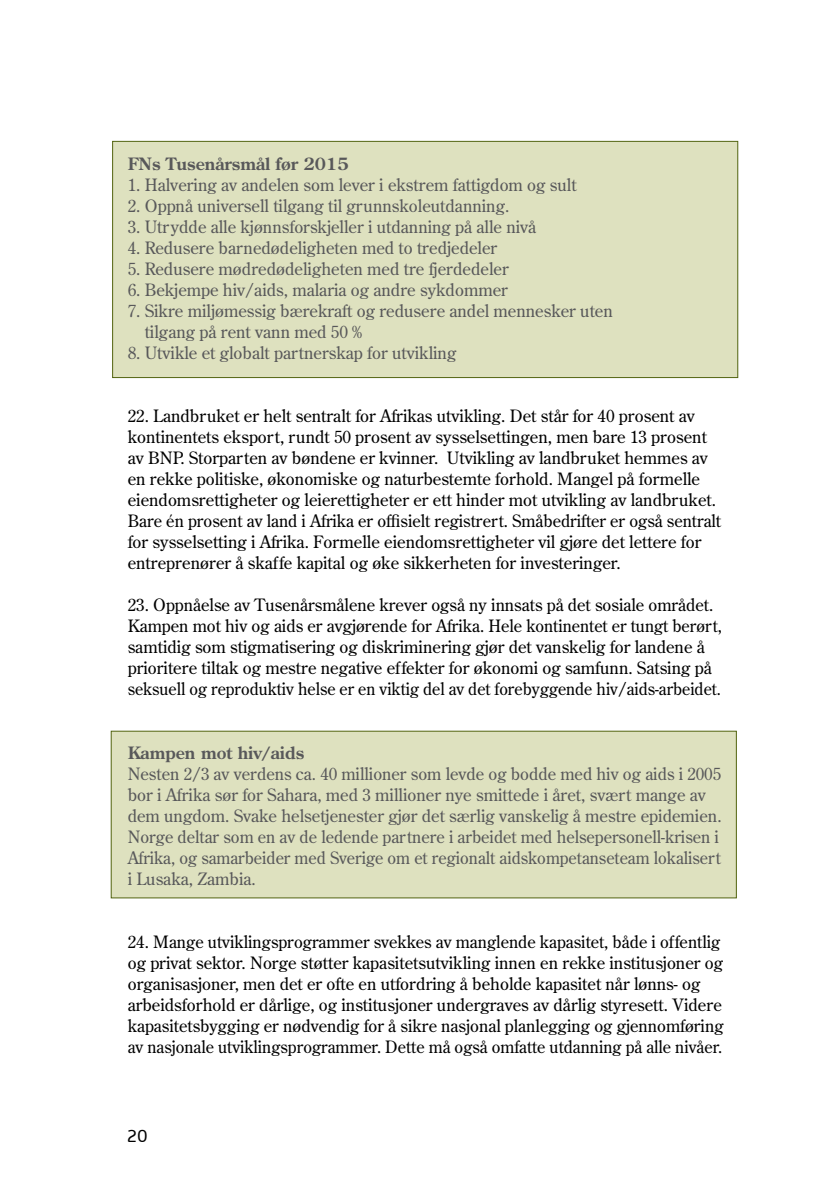
<style>
.page{position:relative;width:840px;height:1191px;background:#fff}
.page>*{position:absolute;margin:0;border:0;box-sizing:border-box;transform-origin:0 0}
.t1{font:500 20px "Aeroportal";color:#000}
.t2{font:17px/21px "Century Old Style";color:#000}
.t3{font:17px/21px "Century Old Style";color:#58585a}
.t4{font:700 17px "Century Old Style";color:#58585a}
</style>
<div class="page">
<div style="left:112px;top:141px;width:625px;height:236px;background:#dee1bf"></div>
<div style="left:112px;top:141px;width:625px;height:237px;border:1px solid #546513"></div>
<div style="left:111px;top:731px;width:625px;height:167px;background:#dee1bf"></div>
<div style="left:111px;top:730px;width:625px;height:168px;border:1px solid #546513"></div>
<p class="t4" style="left:128px;top:152px;width:222px">FNs Tusenårsmål før 2015</p>
<p class="t3" style="left:128px;top:173px;width:450px">1. Halvering av andelen som lever i ekstrem fattigdom og sult</p>
<p class="t3" style="left:128px;top:194px;width:383px">2. Oppnå universell tilgang til grunnskoleutdanning.</p>
<p class="t3" style="left:128px;top:215px;width:410px">3. Utrydde alle kjønnsforskjeller i utdanning på alle nivå</p>
<p class="t3" style="left:128px;top:236px;width:371px">4. Redusere barnedødeligheten med to tredjedeler</p>
<p class="t3" style="left:128px;top:257px;width:382px">5. Redusere mødredødeligheten med tre fjerdedeler</p>
<p class="t3" style="left:128px;top:278px;width:381px">6. Bekjempe hiv/aids, malaria og andre sykdommer</p>
<p class="t3" style="left:145px;top:299px;width:469px;text-indent:-17px">7. Sikre miljømessig bærekraft og redusere andel mennesker uten tilgang på rent vann med 50 %</p>
<p class="t3" style="left:128px;top:341px;width:330px">8. Utvikle et globalt partnerskap for utvikling</p>
<p class="t2" style="left:128px;top:404px;width:594px">22. Landbruket er helt sentralt for Afrikas utvikling. Det står for 40 prosent av kontinentets eksport, rundt 50 prosent av sysselsettingen, men bare 13 prosent av BNP. Storparten av bøndene er kvinner. Utvikling av landbruket hemmes av en rekke politiske, økonomiske og naturbestemte forhold. Mangel på formelle eiendomsrettigheter og leierettigheter er ett hinder mot utvikling av landbruket.<br>Bare én prosent av land i Afrika er offisielt registrert. Småbedrifter er også sentralt for sysselsetting i Afrika. Formelle eiendomsrettigheter vil gjøre det lettere for entreprenører å skaffe kapital og øke sikkerheten for investeringer.</p>
<p class="t2" style="left:128px;top:593px;width:595px">23. Oppnåelse av Tusenårsmålene krever også ny innsats på det sosiale området.<br>Kampen mot hiv og aids er avgjørende for Afrika. Hele kontinentet er tungt berørt, samtidig som stigmatisering og diskriminering gjør det vanskelig for landene å prioritere tiltak og mestre negative effekter for økonomi og samfunn. Satsing på seksuell og reproduktiv helse er en viktig del av det forebyggende hiv/aids-arbeidet.</p>
<p class="t4" style="left:128px;top:741px;width:178px">Kampen mot hiv/aids</p>
<p class="t3" style="left:128px;top:762px;width:595px">Nesten 2/3 av verdens ca. 40 millioner som levde og bodde med hiv og aids i 2005 bor i Afrika sør for Sahara, med 3 millioner nye smittede i året, svært mange av dem ungdom. Svake helsetjenester gjør det særlig vanskelig å mestre epidemien.<br>Norge deltar som en av de ledende partnere i arbeidet med helsepersonell-krisen i Afrika, og samarbeider med Sverige om et regionalt aidskompetanseteam lokalisert i Lusaka, Zambia.</p>
<p class="t2" style="left:128px;top:930px;width:597px">24. Mange utviklingsprogrammer svekkes av manglende kapasitet, både i offentlig og privat sektor. Norge støtter kapasitetsutvikling innen en rekke institusjoner og organisasjoner, men det er ofte en utfordring å beholde kapasitet når lønns- og arbeidsforhold er dårlige, og institusjoner undergraves av dårlig styresett. Videre kapasitetsbygging er nødvendig for å sikre nasjonal planlegging og gjennomføring av nasjonale utviklingsprogrammer. Dette må også omfatte utdanning på alle nivåer.</p>
<p class="t1" style="left:127px;top:1125px;width:22px">20</p>
</div>
